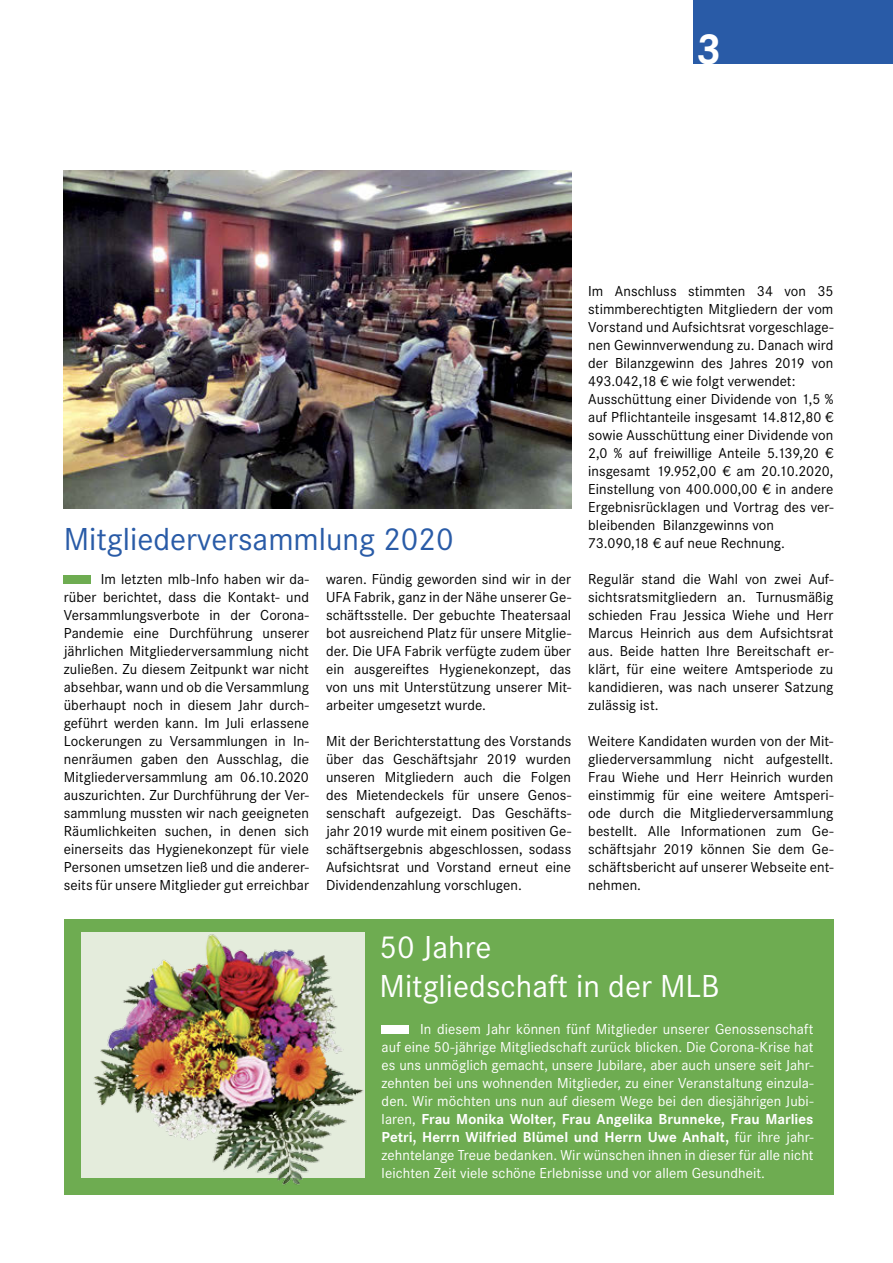
<style>
.page{position:relative;width:893px;height:1263px;background:#fff}
.page>*{position:absolute;margin:0;border:0;box-sizing:border-box;transform-origin:0 0}
.t1{font:700 45px "Corporate S";color:#fff}
.Head_reg_22{font:33px "Corporate S";color:#fff}
.Head_reg_22-2{font:33px "Corporate S";color:#295ba7}
.Copy{font:15px/18px "Corporate S";letter-spacing:.005em;color:#000;text-align:justify}
.Copy-2{font:15px/18px "Corporate S";letter-spacing:.005em;color:#fff;text-align:justify}
.s1{font-weight:700}
</style>
<div class="page">
<div style="left:694px;top:0;width:199px;height:64px;background:#295ba7"></div>
<div style="left:64px;top:919px;width:769px;height:276px;background:#6eac51"></div>
<div style="left:64px;top:575px;width:27px;height:9px;background:#6eac51"></div>
<div style="left:382px;top:1025px;width:27px;height:9px;background:#fff"></div>
<img style="left:64px;top:170px;width:507px;height:339px">
<img style="left:81px;top:932px;width:301px;height:253px">
<p class="t1" style="left:696px;top:23px;width:27px">3</p>
<p class="Head_reg_22-2" style="left:64px;top:521px;width:391px">Mitgliederversammlung 2020</p>
<p class="Copy" style="left:326px;top:570px;width:247px">waren. Fündig geworden sind wir in der UFA Fabrik, ganz in der Nähe unserer Ge&shy;schäftsstelle. Der gebuchte Theatersaal bot ausreichend Platz für unsere Mitglie&shy;der. Die UFA Fabrik verfügte zudem über ein ausgereiftes Hygienekonzept, das von uns mit Unterstützung unserer Mit&shy;arbeiter umgesetzt wurde.</p>
<p class="Copy" style="left:326px;top:732px;width:247px">Mit der Berichterstattung des Vorstands über das Geschäftsjahr 2019 wurden unseren Mitgliedern auch die Folgen des Mietendeckels für unsere Genos&shy;senschaft aufgezeigt. Das Geschäfts&shy;jahr 2019 wurde mit einem positiven Ge&shy;schäftsergebnis abgeschlossen, sodass Aufsichtsrat und Vorstand erneut eine Dividendenzahlung vorschlugen.</p>
<p class="Copy" style="left:64px;top:570px;width:247px;text-indent:37px">Im letzten mlb-Info haben wir da&shy;rüber berichtet, dass die Kontakt- und Versammlungsverbote in der Corona-Pandemie eine Durchführung unserer jährlichen Mitgliederversammlung nicht zuließen. Zu diesem Zeitpunkt war nicht absehbar, wann und ob die Versammlung überhaupt noch in diesem Jahr durch&shy;geführt werden kann. Im Juli erlassene Lockerungen zu Versammlungen in In&shy;nenräumen gaben den Ausschlag, die Mitgliederversammlung am 06.10.2020 auszurichten. Zur Durchführung der Ver&shy;sammlung mussten wir nach geeigneten Räumlichkeiten suchen, in denen sich einerseits das Hygienekonzept für viele Personen umsetzen ließ und die anderer&shy;seits für unsere Mitglieder gut erreichbar</p>
<p class="Copy" style="left:588px;top:282px;width:247px">Im Anschluss stimmten 34 von 35 stimmberechtigten Mitgliedern der vom Vorstand und Aufsichtsrat vorgeschlage&shy;nen Gewinnverwendung zu. Danach wird der Bilanzgewinn des Jahres 2019 von 493.042,18 € wie folgt verwendet:</p>
<p class="Copy" style="left:588px;top:390px;width:247px">Ausschüttung einer Dividende von 1,5 % auf Pflichtanteile insgesamt 14.812,80 € sowie Ausschüttung einer Dividende von 2,0 % auf freiwillige Anteile 5.139,20 € insgesamt 19.952,00 € am 20.10.2020, Einstellung von 400.000,00 € in andere Ergebnisrücklagen und Vortrag des ver&shy;bleibenden Bilanzgewinns von</p>
<p class="Copy" style="left:588px;top:534px;width:198px">73.090,18 € auf neue Rechnung.</p>
<p class="Copy" style="left:588px;top:570px;width:247px">Regulär stand die Wahl von zwei Auf&shy;sichtsratsmitgliedern an. Turnusmäßig schieden Frau Jessica Wiehe und Herr Marcus Heinrich aus dem Aufsichtsrat aus. Beide hatten Ihre Bereitschaft er&shy;klärt, für eine weitere Amtsperiode zu kandidieren, was nach unserer Satzung zulässig ist.</p>
<p class="Copy" style="left:588px;top:732px;width:247px">Weitere Kandidaten wurden von der Mit&shy;gliederversammlung nicht aufgestellt.<br>Frau Wiehe und Herr Heinrich wurden einstimmig für eine weitere Amtsperi&shy;ode durch die Mitgliederversammlung bestellt. Alle Informationen zum Ge&shy;schäftsjahr 2019 können Sie dem Ge&shy;schäftsbericht auf unserer Webseite ent&shy;nehmen.</p>
<p class="Head_reg_22" style="left:379px;top:928px;width:114px">50 Jahre</p>
<p class="Head_reg_22" style="left:379px;top:967px;width:341px">Mitgliedschaft in der MLB</p>
<p class="Copy-2" style="left:382px;top:1020px;width:433px;text-indent:39px">In diesem Jahr können fünf Mitglieder unserer Genossenschaft auf eine 50-jährige Mitgliedschaft zurück blicken. Die Corona-Krise hat es uns unmöglich gemacht, unsere Jubilare, aber auch unsere seit Jahr&shy;zehnten bei uns wohnenden Mitglieder, zu einer Veranstaltung einzula&shy;den. Wir möchten uns nun auf diesem Wege bei den diesjährigen Jubi&shy;laren, <span class="s1">Frau Monika Wolter, Frau Angelika Brunneke, Frau Marlies Petri, Herrn Wilfried Blümel und Herrn Uwe Anhalt,</span> für ihre jahr&shy;zehntelange Treue bedanken. Wir wünschen ihnen in dieser für alle nicht leichten Zeit viele schöne Erlebnisse und vor allem Gesundheit.</p>
</div>
